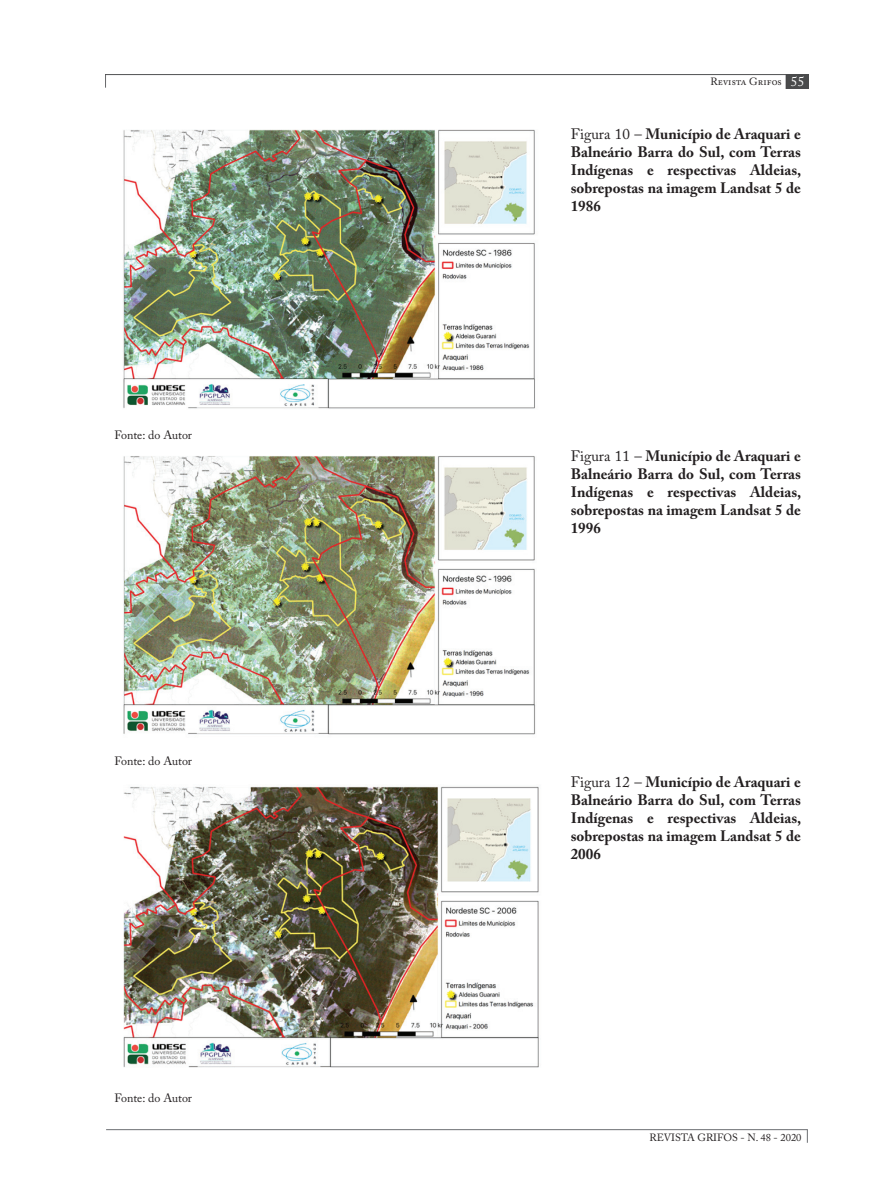
<style>
.page{position:relative;width:893px;height:1191px;background:#fff}
.page>*{position:absolute;margin:0;border:0;box-sizing:border-box;transform-origin:0 0}
.t1{font:700 15px/18px "Adobe Caslon Pro";color:#231f20;text-align:justify}
.t2{font:12px "Adobe Caslon Pro";color:#231f20}
.t3{font:10.5px "Adobe Caslon Pro";color:#231f20}
.s1{font-size:13.5px;color:#fff}
.s2{font-weight:400}
</style>
<div class="page">
<img style="left:105px;top:74px;width:704px;height:14px">
<img style="left:106px;top:1129px;width:702px;height:13px">
<img style="left:123px;top:129px;width:412px;height:280px">
<img style="left:123px;top:456px;width:413px;height:279px">
<img style="left:123px;top:786px;width:416px;height:282px">
<p class="t2" style="left:114px;top:428px;width:79px">Fonte: do Autor</p>
<p class="t2" style="left:114px;top:753px;width:79px">Fonte: do Autor</p>
<p class="t2" style="left:114px;top:1090px;width:79px">Fonte: do Autor</p>
<p class="t3" style="left:710px;top:75px;width:96px">Revista Grifos <span class="s1">55</span></p>
<p class="t1" style="left:571px;top:124px;width:232px"><span class="s2">Figura 10 –</span> Município de Araquari e Balneário Barra do Sul, com Terras Indígenas e respectivas Aldeias, sobrepostas na imagem Landsat 5 de 1986</p>
<p class="t1" style="left:571px;top:447px;width:232px"><span class="s2">Figura 11 –</span> Município de Araquari e Balneário Barra do Sul, com Terras Indígenas e respectivas Aldeias, sobrepostas na imagem Landsat 5 de 1996</p>
<p class="t1" style="left:571px;top:772px;width:232px"><span class="s2">Figura 12 –</span> Município de Araquari e Balneário Barra do Sul, com Terras Indígenas e respectivas Aldeias, sobrepostas na imagem Landsat 5 de 2006</p>
<p class="t3" style="left:649px;top:1131px;width:153px">REVISTA GRIFOS - N. 48 - 2020</p>
</div>
